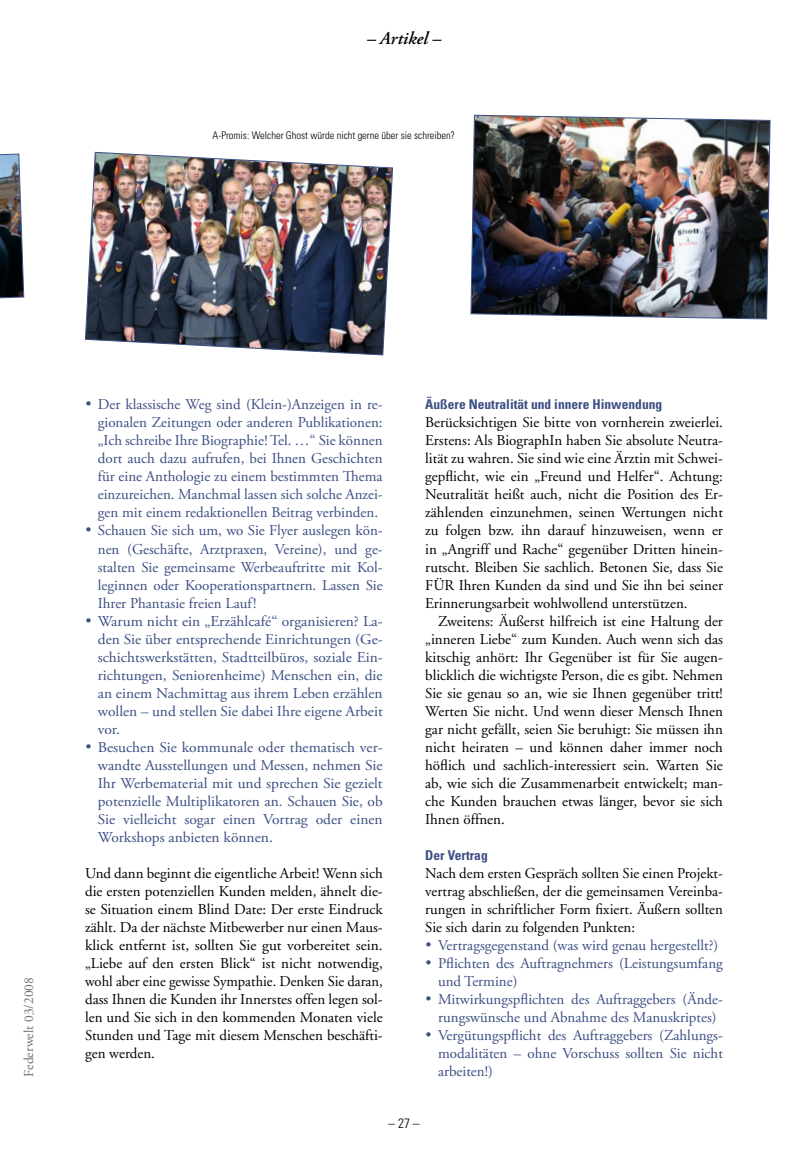
<style>
.page{position:relative;width:808px;height:1149px;background:#fff}
.page>*{position:absolute;margin:0;border:0;box-sizing:border-box;transform-origin:0 0}
.t1{font:italic 600 18px "Adobe Garamond Pro";color:#000}
.t2{font:15px/18px "Adobe Garamond";color:#000;text-align:justify}
.t3{font:15px/18px "Adobe Garamond Pro";color:#3c4e83;text-align:justify}
.t4{font:700 condensed 13.5px "Univers";color:#3c4e83}
.t5{font:13.5px "Adobe Garamond";color:#707173}
.t6{font:300 condensed 13.5px "Univers";color:#000}
.t7{font:300 condensed 10.5px "Univers";color:#000}
</style>
<div class="page">
<img style="left:0;top:153px;width:25px;height:146px">
<img style="left:85px;top:151px;width:308px;height:204px">
<img style="left:470px;top:114px;width:301px;height:205px">
<p class="t1" style="left:367px;top:28px;width:76px">– Artikel –</p>
<p class="t7" style="left:213px;top:129px;width:244px">A-Promis: Welcher Ghost würde nicht gerne über sie schreiben?</p>
<p class="t5" style="left:22px;top:1076px;width:101px;rotate:-90deg">Federwelt 03/2008</p>
<p class="t3" style="left:98px;top:396px;width:286px;text-indent:-13px">• Der klassische Weg sind (Klein-)Anzeigen in re&shy;gionalen Zeitungen oder anderen Publikationen: „Ich schreibe Ihre Biographie! Tel. …“ Sie können dort auch dazu aufrufen, bei Ihnen Geschichten für eine Anthologie zu einem bestimmten Thema einzureichen. Manchmal lassen sich solche Anzei&shy;gen mit einem redaktionellen Beitrag verbinden.</p>
<p class="t3" style="left:98px;top:522px;width:286px;text-indent:-13px">• Schauen Sie sich um, wo Sie Flyer auslegen kön&shy;nen (Geschäfte, Arztpraxen, Vereine), und ge&shy;stalten Sie gemeinsame Werbeauftritte mit Kol&shy;leginnen oder Kooperationspartnern. Lassen Sie Ihrer Phantasie freien Lauf!</p>
<p class="t3" style="left:98px;top:612px;width:286px;text-indent:-13px">• Warum nicht ein „Erzählcafé“ organisieren? La&shy;den Sie über entsprechende Einrichtungen (Ge&shy;schichtswerkstätten, Stadtteilbüros, soziale Ein&shy;richtungen, Seniorenheime) Menschen ein, die an einem Nachmittag aus ihrem Leben erzählen wollen – und stellen Sie dabei Ihre eigene Arbeit vor.</p>
<p class="t3" style="left:98px;top:738px;width:286px;text-indent:-13px">• Besuchen Sie kommunale oder thematisch ver&shy;wandte Ausstellungen und Messen, nehmen Sie Ihr Werbematerial mit und sprechen Sie gezielt potenzielle Multiplikatoren an. Schauen Sie, ob Sie vielleicht sogar einen Vortrag oder einen Workshops anbieten können.</p>
<p class="t2" style="left:85px;top:864px;width:299px">Und dann beginnt die eigentliche Arbeit! Wenn sich die ersten potenziellen Kunden melden, ähnelt die&shy;se Situation einem Blind Date: Der erste Eindruck zählt. Da der nächste Mitbewerber nur einen Maus&shy;klick entfernt ist, sollten Sie gut vorbereitet sein. „Liebe auf den ersten Blick“ ist nicht notwendig, wohl aber eine gewisse Sympathie. Denken Sie daran, dass Ihnen die Kunden ihr Innerstes offen legen sol&shy;len und Sie sich in den kommenden Monaten viele Stunden und Tage mit diesem Menschen beschäfti&shy;gen werden.</p>
<p class="t4" style="left:425px;top:396px;width:239px">Äußere Neutralität und innere Hinwendung</p>
<p class="t2" style="left:425px;top:414px;width:299px">Berücksichtigen Sie bitte von vornherein zweierlei.<br>Erstens: Als BiographIn haben Sie absolute Neutra&shy;lität zu wahren. Sie sind wie eine Ärztin mit Schwei&shy;gepflicht, wie ein „Freund und Helfer“. Achtung:<br>Neutralität heißt auch, nicht die Position des Er&shy;zählenden einzunehmen, seinen Wertungen nicht zu folgen bzw. ihn darauf hinzuweisen, wenn er in „Angriff und Rache“ gegenüber Dritten hinein&shy;rutscht. Bleiben Sie sachlich. Betonen Sie, dass Sie FÜR Ihren Kunden da sind und Sie ihn bei seiner Erinnerungsarbeit wohlwollend unterstützen.</p>
<p class="t2" style="left:425px;top:612px;width:299px;text-indent:13px">Zweitens: Äußerst hilfreich ist eine Haltung der „inneren Liebe“ zum Kunden. Auch wenn sich das kitschig anhört: Ihr Gegenüber ist für Sie augen&shy;blicklich die wichtigste Person, die es gibt. Nehmen Sie sie genau so an, wie sie Ihnen gegenüber tritt!<br>Werten Sie nicht. Und wenn dieser Mensch Ihnen gar nicht gefällt, seien Sie beruhigt: Sie müssen ihn nicht heiraten – und können daher immer noch höflich und sachlich-interessiert sein. Warten Sie ab, wie sich die Zusammenarbeit entwickelt; man&shy;che Kunden brauchen etwas länger, bevor sie sich Ihnen öffnen.</p>
<p class="t4" style="left:425px;top:846px;width:64px">Der Vertrag</p>
<p class="t2" style="left:425px;top:864px;width:299px">Nach dem ersten Gespräch sollten Sie einen Projekt&shy;vertrag abschließen, der die gemeinsamen Vereinba&shy;rungen in schriftlicher Form fixiert. Äußern sollten Sie sich darin zu folgenden Punkten:</p>
<p class="t3" style="left:425px;top:936px;width:295px">• Vertragsgegenstand (was wird genau hergestellt?)</p>
<p class="t3" style="left:438px;top:954px;width:286px;text-indent:-13px">• Pflichten des Auftragnehmers (Leistungsumfang und Termine)</p>
<p class="t3" style="left:425px;top:990px;width:299px;text-align:center">• Mitwirkungspflichten des Auftraggebers (Ände&shy;rungswünsche und Abnahme des Manuskriptes)</p>
<p class="t3" style="left:438px;top:1026px;width:286px;text-indent:-13px">• Vergütungspflicht des Auftraggebers (Zahlungs&shy;modalitäten – ohne Vorschuss sollten Sie nicht arbeiten!)</p>
<p class="t6" style="left:388px;top:1114px;width:33px">– 27 –</p>
</div>
